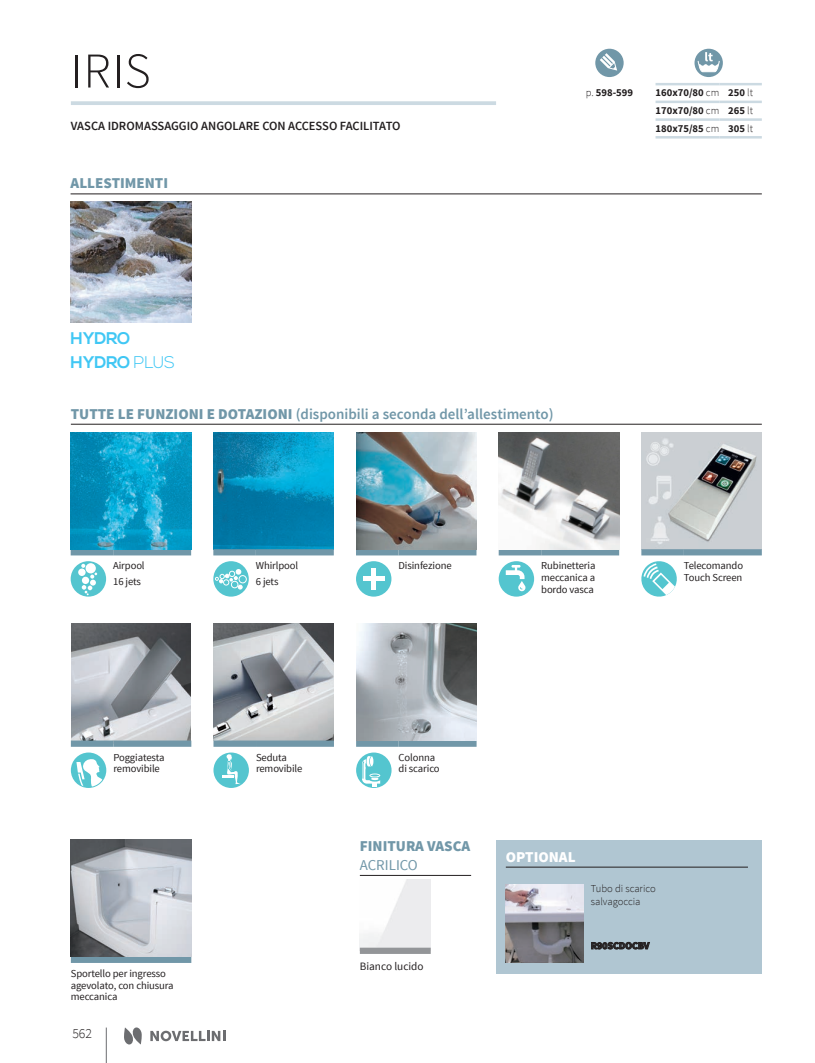
<style>
.page{position:relative;width:815px;height:1063px;background:#fff}
.page>*{position:absolute;margin:0;border:0;box-sizing:border-box;transform-origin:0 0}
.t1{font:300 50px "Source Sans Pro";color:#231f20}
.t2{font:700 16.88px/23.8px "Nexa";letter-spacing:-.01em;color:#40c7f4}
.t3{font:600 15px "Source Sans Pro";color:#7197a8}
.t4{font:900 15px "Source Sans Pro";color:#7197a8}
.t5{font:900 15px "Source Sans Pro";color:#fff}
.t6{font:15px "Source Sans Pro";color:#7197a8}
.t7{font:300 13.75px "Source Sans Pro";color:#231f20}
.t8{font:600 12.5px "Source Sans Pro";color:#231f20}
.t9{font:11.25px "Source Sans Pro";color:#231f20}
.t10{font:10.62px/11.9px "Source Sans Pro";letter-spacing:-.01em;color:#231f20}
.t11{font:700 10.62px/17.8px "Source Sans Pro";color:#231f20;text-align:justify}
.t12{font:300 10.62px/12.5px "Source Sans Pro";color:#231f20}
.t13{font:700 10px "Source Sans Pro";color:#231f20}
.s1{font-weight:300}
.s2{font-weight:900}
</style>
<div class="page">
<hr style="left:71px;top:424px;width:691px;height:1px;background:#231f20">
<img style="left:71px;top:624px;width:120px;height:117px">
<div style="left:71px;top:741px;width:42px;height:6px;background:#7197a8"></div>
<div style="left:113px;top:741px;width:78px;height:6px;background:#7197a8"></div>
<div style="left:71px;top:753px;width:35px;height:35px;background:#54c5cf;border-radius:50%"></div>
<svg style="left:76px;top:759px;width:29px;height:28px"></svg>
<img style="left:214px;top:624px;width:119px;height:117px">
<div style="left:213px;top:741px;width:43px;height:6px;background:#7197a8"></div>
<div style="left:256px;top:741px;width:78px;height:6px;background:#7197a8"></div>
<div style="left:213px;top:753px;width:36px;height:35px;background:#54c5cf;border-radius:50%"></div>
<svg style="left:223px;top:754px;width:18px;height:30px"></svg>
<div style="left:356px;top:741px;width:43px;height:6px;background:#7197a8"></div>
<div style="left:399px;top:741px;width:78px;height:6px;background:#7197a8"></div>
<div style="left:356px;top:753px;width:36px;height:35px;background:#54c5cf;border-radius:50%"></div>
<div style="left:369px;top:773px;width:12px;height:5px;background:#7ed3da;border-radius:50%"></div>
<svg style="left:362px;top:756px;width:18px;height:31px"></svg>
<img style="left:356px;top:624px;width:121px;height:117px">
<div style="left:356px;top:549px;width:43px;height:6px;background:#7197a8"></div>
<div style="left:399px;top:549px;width:77px;height:6px;background:#7197a8"></div>
<div style="left:356px;top:561px;width:35px;height:36px;background:#54c5cf;border-radius:50%"></div>
<hr style="left:363px;top:577px;width:21px;height:4px;background:#fff">
<hr style="left:372px;top:568px;width:4px;height:21px;background:#fff">
<img style="left:356px;top:432px;width:120px;height:117px">
<div style="left:71px;top:957px;width:120px;height:6px;background:#7197a8"></div>
<img style="left:71px;top:840px;width:120px;height:117px">
<div style="left:499px;top:549px;width:42px;height:6px;background:#7197a8"></div>
<div style="left:541px;top:549px;width:78px;height:6px;background:#7197a8"></div>
<div style="left:499px;top:561px;width:35px;height:36px;background:#54c5cf;border-radius:50%"></div>
<svg style="left:506px;top:565px;width:19px;height:26px"></svg>
<img style="left:499px;top:432px;width:120px;height:117px">
<svg style="left:71px;top:101px;width:425px;height:4px;background:#cfdce3"></svg>
<hr style="left:656px;top:83px;width:63px;height:2px;background:#ccdae2">
<hr style="left:656px;top:101px;width:63px;height:2px;background:#ccdae2">
<hr style="left:656px;top:118px;width:63px;height:3px;background:#ccdae2">
<hr style="left:656px;top:136px;width:63px;height:3px;background:#ccdae2">
<hr style="left:719px;top:83px;width:43px;height:2px;background:#ccdae2">
<hr style="left:719px;top:101px;width:43px;height:2px;background:#ccdae2">
<hr style="left:719px;top:118px;width:43px;height:3px;background:#ccdae2">
<hr style="left:719px;top:136px;width:43px;height:3px;background:#ccdae2">
<div style="left:694px;top:49px;width:29px;height:28px;background:#7197a8;border-radius:50%"></div>
<svg style="left:697px;top:52px;width:23px;height:21px"></svg>
<div style="left:595px;top:49px;width:29px;height:28px;background:#7197a8;border-radius:50%"></div>
<svg style="left:600px;top:53px;width:17px;height:18px"></svg>
<img style="left:641px;top:432px;width:121px;height:117px">
<div style="left:641px;top:549px;width:43px;height:6px;background:#7197a8"></div>
<div style="left:684px;top:549px;width:78px;height:6px;background:#7197a8"></div>
<svg style="left:641px;top:561px;width:36px;height:36px"></svg>
<div style="left:71px;top:549px;width:42px;height:6px;background:#7197a8"></div>
<div style="left:113px;top:549px;width:78px;height:6px;background:#7197a8"></div>
<div style="left:71px;top:561px;width:35px;height:36px;background:#54c5cf;border-radius:50%"></div>
<div style="left:78px;top:569px;width:8px;height:7px;background:#fff;border-radius:50%"></div>
<svg style="left:81px;top:564px;width:16px;height:31px"></svg>
<img style="left:71px;top:432px;width:120px;height:117px">
<img style="left:213px;top:432px;width:121px;height:117px">
<div style="left:213px;top:549px;width:43px;height:6px;background:#7197a8"></div>
<div style="left:256px;top:549px;width:78px;height:6px;background:#7197a8"></div>
<div style="left:213px;top:561px;width:36px;height:36px;background:#54c5cf;border-radius:50%"></div>
<svg style="left:215px;top:569px;width:27px;height:20px"></svg>
<div style="left:239px;top:575px;width:8px;height:8px;border:1px solid #fff;border-radius:50%"></div>
<div style="left:231px;top:581px;width:7px;height:7px;border:1px solid #fff;border-radius:50%"></div>
<img style="left:71px;top:202px;width:120px;height:120px">
<hr style="left:71px;top:194px;width:691px;height:1px;background:#231f20">
<div style="left:496px;top:840px;width:266px;height:133px;background:#b0c6d2"></div>
<hr style="left:506px;top:867px;width:242px;height:1px;background:#231f20">
<img style="left:506px;top:884px;width:78px;height:78px">
<svg style="left:591px;top:942px;width:59px;height:8px"></svg>
<hr style="left:360px;top:875px;width:111px;height:1px;background:#231f20">
<div style="left:360px;top:948px;width:71px;height:6px;background:#939598"></div>
<hr style="left:106px;top:1028px;width:1px;height:35px;background:#6c6d70">
<svg style="left:150px;top:1031px;width:75px;height:10px"></svg>
<svg style="left:124px;top:1027px;width:18px;height:18px"></svg>
<h1 class="t1" style="left:71px;top:41px;width:81px">IRIS</h1>
<p class="t8" style="left:71px;top:118px;width:331px">VASCA IDROMASSAGGIO ANGOLARE CON ACCESSO FACILITATO</p>
<h3 class="t4" style="left:71px;top:174px;width:99px">ALLESTIMENTI</h3>
<p class="t11" style="left:586px;top:84px;width:49px"><span class="s1">p.</span> 598-599</p>
<p class="t11" style="left:656px;top:84px;width:99px">160x70/80 <span class="s1">cm</span> 250 <span class="s1">lt </span>170x70/80 <span class="s1">cm</span> 265 <span class="s1">lt </span>180x75/85 <span class="s1">cm</span> 305 <span class="s1">lt</span></p>
<h2 class="t2" style="left:71px;top:327px;width:106px">HYDRO<br>HYDRO <span class="s1">PLUS</span></h2>
<h3 class="t3" style="left:71px;top:404px;width:484px"><span class="s2">TUTTE LE FUNZIONI E DOTAZIONI</span> (disponibili a seconda dell’allestimento)</h3>
<p class="t10" style="left:113px;top:558px;width:33px;line-height:15.4px">Airpool<br>16 jets</p>
<p class="t10" style="left:256px;top:558px;width:44px;line-height:15.4px">Whirlpool<br>6 jets</p>
<p class="t10" style="left:399px;top:560px;width:55px">Disinfezione</p>
<p class="t10" style="left:541px;top:560px;width:56px;text-align:justify">Rubinetteria meccanica a bordo vasca</p>
<p class="t10" style="left:684px;top:560px;width:61px">Telecomando<br>Touch Screen</p>
<p class="t10" style="left:113px;top:751px;width:53px">Poggiatesta removibile</p>
<p class="t10" style="left:256px;top:751px;width:48px">Seduta removibile</p>
<p class="t10" style="left:399px;top:751px;width:43px">Colonna di scarico</p>
<h3 class="t4" style="left:360px;top:836px;width:112px">FINITURA VASCA</h3>
<h3 class="t6" style="left:360px;top:856px;width:59px">ACRILICO</h3>
<h3 class="t5" style="left:506px;top:847px;width:71px">OPTIONAL</h3>
<p class="t10" style="left:71px;top:967px;width:104px">Sportello per ingresso agevolato, con chiusura meccanica</p>
<p class="t7" style="left:72px;top:1025px;width:21px">562</p>
<p class="t9" style="left:360px;top:959px;width:65px">Bianco lucido</p>
<p class="t12" style="left:591px;top:882px;width:66px">Tubo di scarico salvagoccia</p>
<p class="t13" style="left:591px;top:939px;width:60px">R90SCDOCBV</p>
</div>
